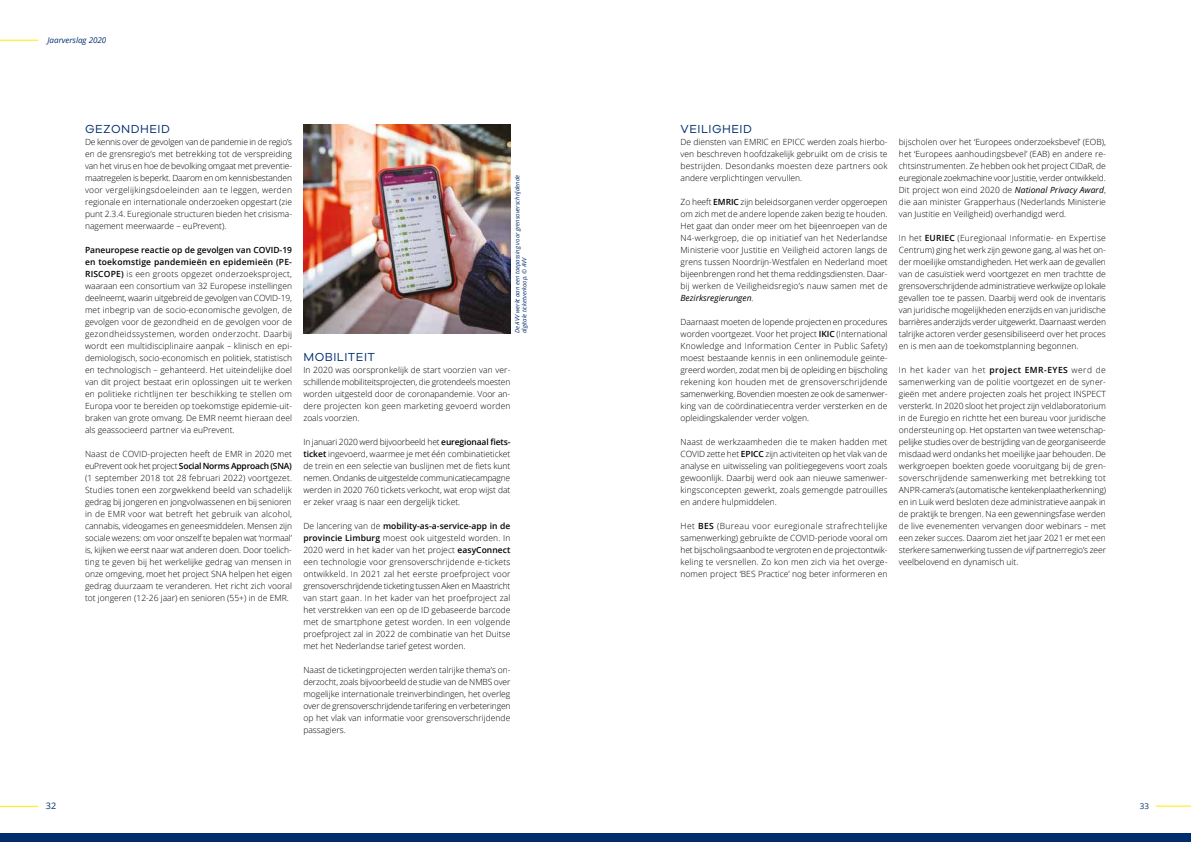
<style>
.page{position:relative;width:1191px;height:842px;background:#fff}
.page>*{position:absolute;margin:0;border:0;box-sizing:border-box;transform-origin:0 0}
.t1{font:12px "Galano Grotesque";letter-spacing:.04em;color:#002e6d}
.t2{font:9px "Open Sans";color:#002e6d}
.t3{font:300 8.5px/12px "Open Sans";color:#000;text-align:justify}
.t4{font:italic 8px "Open Sans";color:#002e6d}
.t5{font:8px "Open Sans";color:#002e6d}
.t6{font:italic 6px/7px "Open Sans";color:#002e6d}
.s1{font-weight:600}
.s2{font-weight:400;font-style:italic}
</style>
<div class="page">
<hr style="left:0;top:806px;width:38px;height:1px;background:#ffea00">
<hr style="left:0;top:40px;width:38px;height:1px;background:#ffea00">
<hr style="left:1156px;top:806px;width:35px;height:1px;background:#ffea00">
<div style="left:0;top:833px;width:1191px;height:9px;background:#002e6d"></div>
<img style="left:303px;top:125px;width:207px;height:208px">
<p class="t4" style="left:47px;top:34px;width:60px">Jaarverslag 2020</p>
<h1 class="t1" style="left:85px;top:122px;width:86px">GEZONDHEID</h1>
<p class="t3" style="left:85px;top:136px;width:209px">De kennis over de gevolgen van de pandemie in de regio’s en de grensregio’s met betrekking tot de verspreiding van het virus en hoe de bevolking omgaat met preventie&shy;maatregelen is beperkt. Daarom en om kennisbestanden voor vergelijkingsdoeleinden aan te leggen, werden regionale en internationale onderzoeken opgestart (zie punt 2.3.4. Euregionale structuren bieden het crisisma&shy;nagement meerwaarde – euPrevent).</p>
<p class="t3" style="left:85px;top:244px;width:209px"><span class="s1">Paneuropese reactie op de gevolgen van COVID-19 en toekomstige pandemieën en epidemieën (PE-RISCOPE)</span> is een groots opgezet onderzoeksproject, waaraan een consortium van 32 Europese instellingen deelneemt, waarin uitgebreid de gevolgen van COVID-19, met inbegrip van de socio-economische gevolgen, de gevolgen voor de gezondheid en de gevolgen voor de gezondheidssystemen, worden onderzocht. Daarbij wordt een multidisciplinaire aanpak – klinisch en epi&shy;demiologisch, socio-economisch en politiek, statistisch en technologisch – gehanteerd. Het uiteindelijke doel van dit project bestaat erin oplossingen uit te werken en politieke richtlijnen ter beschikking te stellen om Europa voor te bereiden op toekomstige epidemie-uit&shy;braken van grote omvang. De EMR neemt hieraan deel als geassocieerd partner via euPrevent.</p>
<p class="t3" style="left:85px;top:448px;width:208px">Naast de COVID-projecten heeft de EMR in 2020 met euPrevent ook het project <span class="s1">Social Norms Approach (SNA) </span>(1 september 2018 tot 28 februari 2022) voortgezet.<br>Studies tonen een zorgwekkend beeld van schadelijk gedrag bij jongeren en jongvolwassenen en bij senioren in de EMR voor wat betreft het gebruik van alcohol, cannabis, videogames en geneesmiddelen. Mensen zijn sociale wezens: om voor onszelf te bepalen wat ‘normaal’ is, kijken we eerst naar wat anderen doen. Door toelich&shy;ting te geven bij het werkelijke gedrag van mensen in onze omgeving, moet het project SNA helpen het eigen gedrag duurzaam te veranderen. Het richt zich vooral tot jongeren (12-26 jaar) en senioren (55+) in de EMR.</p>
<p class="t6" style="left:514px;top:333px;width:160px;rotate:-90deg">De AVV werkt aan een toepassing voor grensoverschrijdende digitale ticketverkoop. © AVV</p>
<h1 class="t1" style="left:303px;top:350px;width:73px">MOBILITEIT</h1>
<p class="t3" style="left:303px;top:364px;width:209px">In 2020 was oorspronkelijk de start voorzien van ver&shy;schillende mobiliteitsprojecten, die grotendeels moesten worden uitgesteld door de coronapandemie. Voor an&shy;dere projecten kon geen marketing gevoerd worden zoals voorzien.</p>
<p class="t3" style="left:303px;top:436px;width:208px">In januari 2020 werd bijvoorbeeld het <span class="s1">euregionaal fiets&shy;ticket</span> ingevoerd, waarmee je met één combinatieticket de trein en een selectie van buslijnen met de fiets kunt nemen. Ondanks de uitgestelde communicatiecampagne werden in 2020 760 tickets verkocht, wat erop wijst dat er zeker vraag is naar een dergelijk ticket.</p>
<p class="t3" style="left:303px;top:520px;width:209px">De lancering van de <span class="s1">mobility-as-a-service-app in de provincie Limburg</span> moest ook uitgesteld worden. In 2020 werd in het kader van het project <span class="s1">easyConnect </span>een technologie voor grensoverschrijdende e-tickets ontwikkeld. In 2021 zal het eerste proefproject voor grensoverschrijdende ticketing tussen Aken en Maastricht van start gaan. In het kader van het proefproject zal het verstrekken van een op de ID gebaseerde barcode met de smartphone getest worden. In een volgende proefproject zal in 2022 de combinatie van het Duitse met het Nederlandse tarief getest worden.</p>
<p class="t3" style="left:303px;top:664px;width:209px">Naast de ticketingprojecten werden talrijke thema’s on&shy;derzocht, zoals bijvoorbeeld de studie van de NMBS over mogelijke internationale treinverbindingen, het overleg over de grensoverschrijdende tarifering en verbeteringen op het vlak van informatie voor grensoverschrijdende passagiers.</p>
<h1 class="t1" style="left:680px;top:122px;width:73px">VEILIGHEID</h1>
<p class="t3" style="left:680px;top:136px;width:208px">De diensten van EMRIC en EPICC werden zoals hierbo&shy;ven beschreven hoofdzakelijk gebruikt om de crisis te bestrijden. Desondanks moesten deze partners ook andere verplichtingen vervullen.</p>
<p class="t3" style="left:680px;top:196px;width:209px">Zo heeft <span class="s1">EMRIC</span> zijn beleidsorganen verder opgeroepen om zich met de andere lopende zaken bezig te houden.<br>Het gaat dan onder meer om het bijeenroepen van de N4-werkgroep, die op initiatief van het Nederlandse Ministerie voor Justitie en Veiligheid actoren langs de grens tussen Noordrijn-Westfalen en Nederland moet bijeenbrengen rond het thema reddingsdiensten. Daar&shy;bij werken de Veiligheidsregio’s nauw samen met de <span class="s2">Bezirksregierungen</span>.</p>
<p class="t3" style="left:680px;top:316px;width:208px">Daarnaast moeten de lopende projecten en procedures worden voortgezet. Voor het project <span class="s1">IKIC</span> (International Knowledge and Information Center in Public Safety) moest bestaande kennis in een onlinemodule geïnte&shy;greerd worden, zodat men bij de opleiding en bijscholing rekening kon houden met de grensoverschrijdende samenwerking. Bovendien moesten ze ook de samenwer&shy;king van de coördinatiecentra verder versterken en de opleidingskalender verder volgen.</p>
<p class="t3" style="left:680px;top:436px;width:208px">Naast de werkzaamheden die te maken hadden met COVID zette het <span class="s1">EPICC</span> zijn activiteiten op het vlak van de analyse en uitwisseling van politiegegevens voort zoals gewoonlijk. Daarbij werd ook aan nieuwe samenwer&shy;kingsconcepten gewerkt, zoals gemengde patrouilles en andere hulpmiddelen.</p>
<p class="t3" style="left:680px;top:520px;width:208px">Het <span class="s1">BES</span> (Bureau voor euregionale strafrechtelijke samenwerking) gebruikte de COVID-periode vooral om het bijscholingsaanbod te vergroten en de projectontwik&shy;keling te versnellen. Zo kon men zich via het overge&shy;nomen project ‘BES Practice’ nog beter informeren en</p>
<p class="t3" style="left:899px;top:136px;width:208px">bijscholen over het ‘Europees onderzoeksbevel’ (EOB), het ‘Europees aanhoudingsbevel’ (EAB) en andere re&shy;chtsinstrumenten. Ze hebben ook het project CIDaR, de euregionale zoekmachine voor Justitie, verder ontwikkeld.<br>Dit project won eind 2020 de <span class="s2">National Privacy Award</span>, die aan minister Grapperhaus (Nederlands Ministerie van Justitie en Veiligheid) overhandigd werd.</p>
<p class="t3" style="left:899px;top:232px;width:209px">In het <span class="s1">EURIEC</span> (Euregionaal Informatie- en Expertise Centrum) ging het werk zijn gewone gang, al was het on&shy;der moeilijke omstandigheden. Het werk aan de gevallen van de casuïstiek werd voortgezet en men trachtte de grensoverschrijdende administratieve werkwijze op lokale gevallen toe te passen. Daarbij werd ook de inventaris van juridische mogelijkheden enerzijds en van juridische barrières anderzijds verder uitgewerkt. Daarnaast werden talrijke actoren verder gesensibiliseerd over het proces en is men aan de toekomstplanning begonnen.</p>
<p class="t3" style="left:899px;top:364px;width:209px">In het kader van het <span class="s1">project EMR-EYES</span> werd de samenwerking van de politie voortgezet en de syner&shy;gieën met andere projecten zoals het project INSPECT versterkt. In 2020 sloot het project zijn veldlaboratorium in de Euregio en richtte het een bureau voor juridische ondersteuning op. Het opstarten van twee wetenschap&shy;pelijke studies over de bestrijding van de georganiseerde misdaad werd ondanks het moeilijke jaar behouden. De werkgroepen boekten goede vooruitgang bij de gren&shy;soverschrijdende samenwerking met betrekking tot ANPR-camera’s (automatische kentekenplaatherkenning) en in Luik werd besloten deze administratieve aanpak in de praktijk te brengen. Na een gewenningsfase werden de live evenementen vervangen door webinars – met een zeker succes. Daarom ziet het jaar 2021 er met een sterkere samenwerking tussen de vijf partnerregio’s zeer veelbelovend en dynamisch uit.</p>
<p class="t2" style="left:46px;top:799px;width:12px">32</p>
<p class="t5" style="left:1140px;top:800px;width:11px">33</p>
</div>
